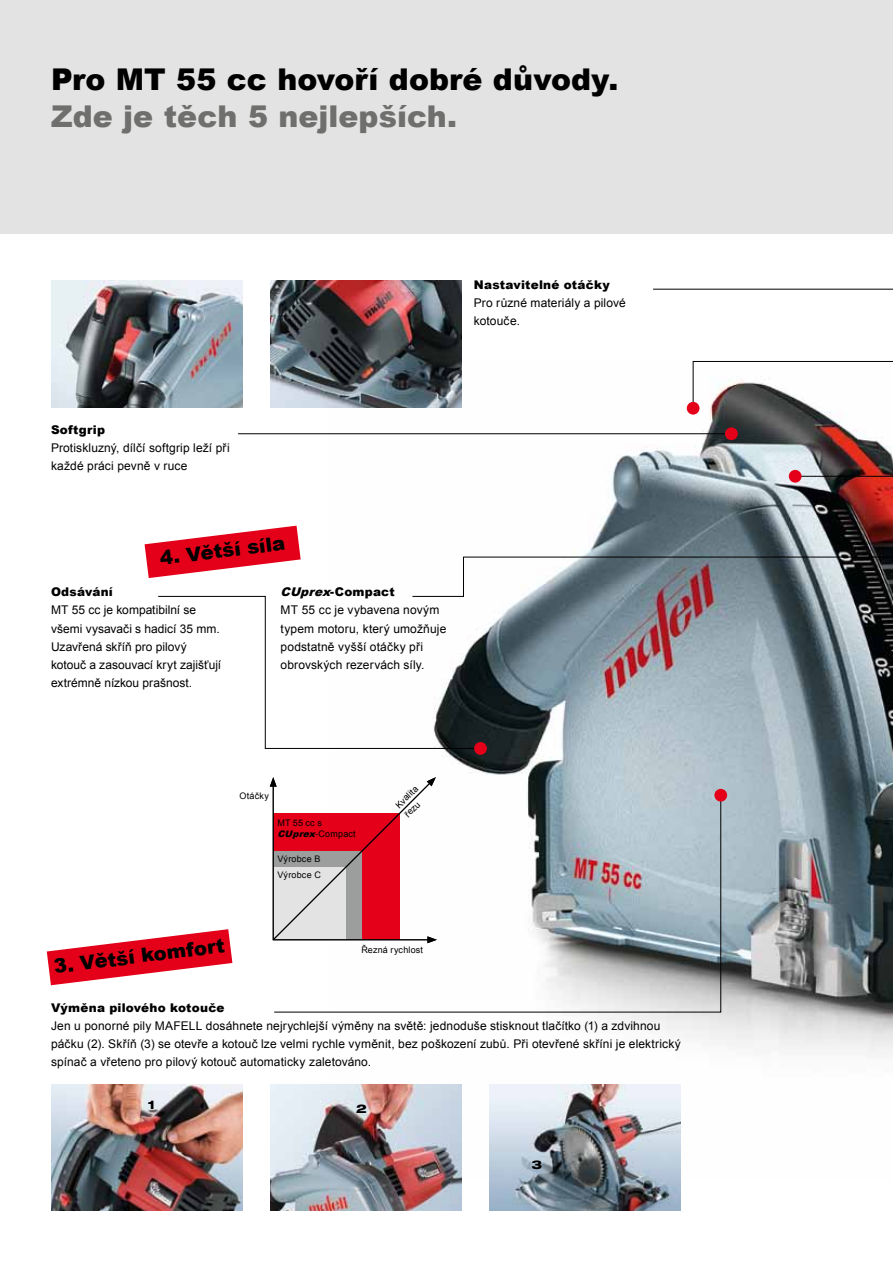
<style>
.page{position:relative;width:893px;height:1263px;background:#fff}
.page>*{position:absolute;margin:0;border:0;box-sizing:border-box;transform-origin:0 0}
.t1{font:900 30px "Arial";color:#000}
.t2{font:900 30px "Arial";color:#6f6f6e}
.t3{font:900 19.5px "Arial";color:#000}
.t4{font:12px/18px "Arial";letter-spacing:.01em;color:#000}
.t5{font:900 12px "Arial";letter-spacing:.02em;color:#000}
.t6{font:800 expanded 12px "Helvetica Neue";color:#000}
.t7{font:9px/10.6px "Arial";letter-spacing:.025em;color:#000}
.s1{font-weight:900;font-style:italic}
.s2{font-weight:900}
</style>
<div class="page">
<img style="left:330px;top:361px;width:563px;height:819px">
<div style="left:0;top:0;width:893px;height:234px;background:#e3e3e3"></div>
<img style="left:51px;top:281px;width:191px;height:126px">
<img style="left:270px;top:281px;width:191px;height:126px">
<img style="left:51px;top:1084px;width:191px;height:127px">
<img style="left:270px;top:1084px;width:191px;height:127px">
<img style="left:489px;top:1084px;width:191px;height:127px">
<hr style="left:238px;top:433px;width:493px;height:1px;background:#000">
<div style="left:725px;top:427px;width:13px;height:13px;background:#e30018;border-radius:50%"></div>
<div style="left:789px;top:470px;width:12px;height:13px;background:#e30018;border-radius:50%"></div>
<svg style="left:652px;top:288px;width:241px;height:146px"></svg>
<svg style="left:412px;top:475px;width:481px;height:122px"></svg>
<svg style="left:158px;top:596px;width:323px;height:153px"></svg>
<div style="left:474px;top:742px;width:13px;height:13px;background:#e30018;border-radius:50%"></div>
<svg style="left:274px;top:794px;width:447px;height:219px"></svg>
<div style="left:714px;top:789px;width:13px;height:12px;background:#e30018;border-radius:50%"></div>
<svg style="left:145px;top:526px;width:156px;height:52px"></svg>
<svg style="left:47px;top:929px;width:185px;height:56px"></svg>
<svg style="left:270px;top:777px;width:167px;height:166px"></svg>
<h1 class="t1" style="left:51px;top:58px;width:569px">Pro MT 55 cc hovoří dobré důvody.</h1>
<h1 class="t2" style="left:51px;top:94px;width:408px">Zde je těch 5 nejlepších.</h1>
<p class="t5" style="left:474px;top:276px;width:137px">Nastavitelné otáčky</p>
<p class="t4" style="left:474px;top:294px;width:153px">Pro různé materiály a pilové kotouče.</p>
<p class="t5" style="left:51px;top:421px;width:55px">Softgrip</p>
<p class="t4" style="left:51px;top:439px;width:180px">Protiskluzný, dílčí softgrip leží při každé práci pevně v ruce</p>
<h2 class="t3" style="left:158px;top:544px;width:128px;rotate:-7deg">4. Větší síla</h2>
<p class="t5" style="left:51px;top:583px;width:63px">Odsávání</p>
<p class="t4" style="left:51px;top:601px;width:172px">MT 55 cc je kompatibilní se všemi vysavači s hadicí 35 mm.<br>Uzavřená skříň pro pilový kotouč a zasouvací kryt zajišťují extrémně nízkou prašnost.</p>
<p class="t4" style="left:281px;top:583px;width:167px"><span class="s1">CUprex</span><span class="s2">-Compact<br></span>MT 55 cc je vybavena novým typem motoru, který umožňuje podstatně vyšší otáčky při obrovských rezervách síly.</p>
<p class="t7" style="left:240px;top:790px;width:31px">Otáčky</p>
<p class="t7" style="left:393px;top:802px;width:29px;line-height:12.8px;rotate:-45deg">Kvalita řezu</p>
<p class="t7" style="left:277px;top:818px;width:80px">MT 55 cc s<br><span class="s1">CUprex</span>-Compact</p>
<p class="t7" style="left:277px;top:851px;width:45px;line-height:15.9px">Výrobce B<br>Výrobce C</p>
<h2 class="t3" style="left:52px;top:952px;width:173px;rotate:-7deg">3. Větší komfort</h2>
<p class="t7" style="left:361px;top:944px;width:63px">Řezná rychlost</p>
<p class="t5" style="left:51px;top:999px;width:175px">Výměna pilového kotouče</p>
<p class="t4" style="left:51px;top:1017px;width:631px">Jen u ponorné pily MAFELL dosáhnete nejrychlejší výměny na světě: jednoduše stisknout tlačítko (1) a zdvihnou páčku (2). Skříň (3) se otevře a kotouč lze velmi rychle vyměnit, bez poškození zubů. Při otevřené skříni je elektrický spínač a vřeteno pro pilový kotouč automaticky zaletováno.</p>
<p class="t6" style="left:148px;top:1097px;width:9px">1</p>
<p class="t6" style="left:356px;top:1101px;width:12px">2</p>
<p class="t6" style="left:531px;top:1156px;width:12px">3</p>
</div>
